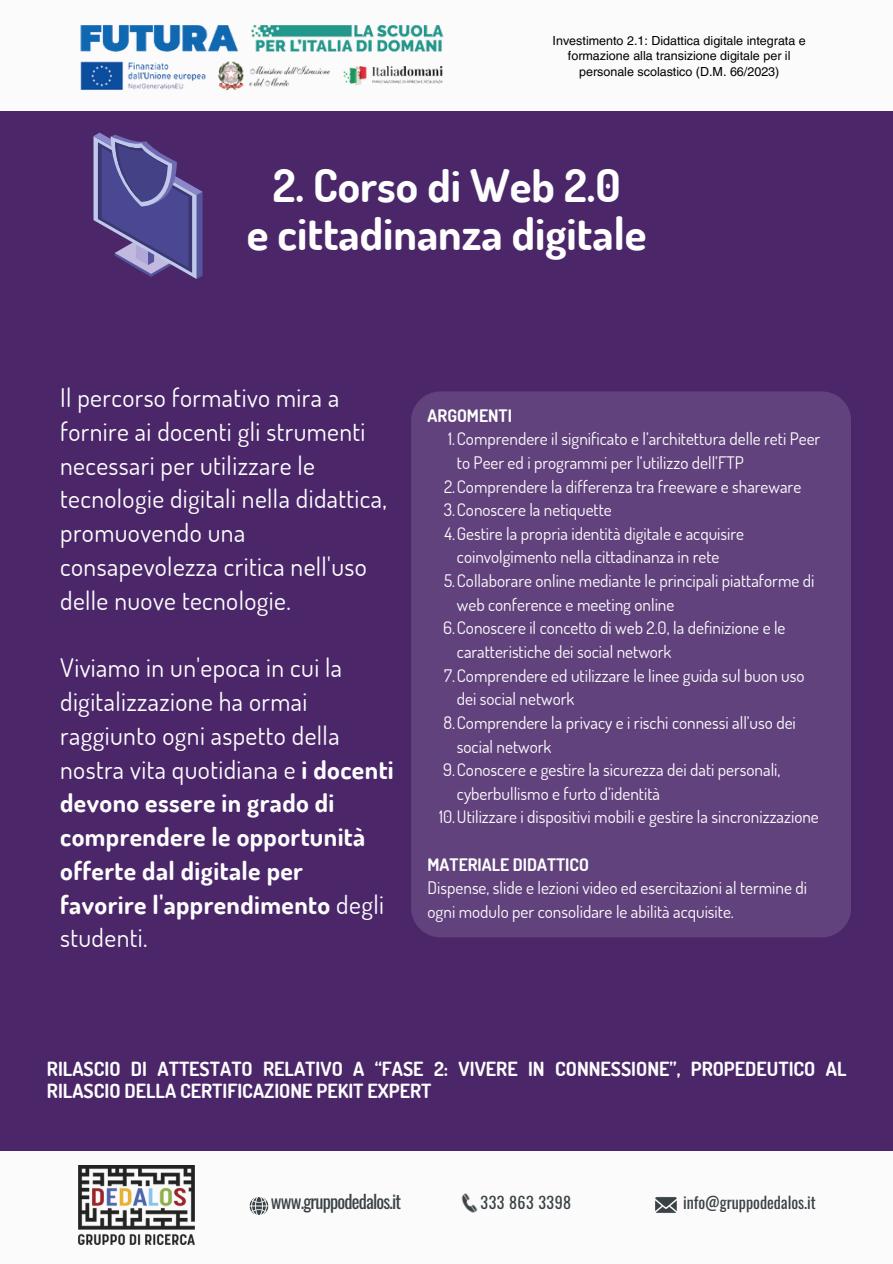
<style>
.page{position:relative;width:893px;height:1264px;background:#fff}
.page>*{position:absolute;margin:0;border:0;box-sizing:border-box;transform-origin:0 0}
.t1{font:700 45px/48.3px "Dosis";color:#fefefe;text-align:center}
.t2{font:25.65px/33.8px "Dosis";letter-spacing:.015em;color:#fefefe}
.t3{font:700 19.5px/22.5px "Dosis";color:#fefefe}
.t4{font:18.3px "Oswald";letter-spacing:-.045em;color:#3b4246}
.t5{font:17.25px/23.7px "Dosis";color:#fefefe}
.t6{font:700 17.25px "Dosis";color:#fefefe}
.t7{font:16.05px "Oswald";color:#3b4246}
.t8{font:16.05px "Oswald";letter-spacing:.03em;color:#3b4246}
.t9{font:12.45px "Helvetica LT Pro";color:#000}
.s1{font-weight:700}
</style>
<div class="page">
<div style="left:0;top:0;width:892px;height:1263px;background:#4b276a"></div>
<div style="left:0;top:0;width:892px;height:110px;background:#fafbfa"></div>
<img style="left:80px;top:25px;width:364px;height:66px">
<div style="left:411px;top:391px;width:440px;height:546px;background:#62427d;border-radius:29px"></div>
<svg style="left:93px;top:133px;width:109px;height:146px"></svg>
<div style="left:0;top:1150px;width:892px;height:113px;background:#fafbfa"></div>
<img style="left:78px;top:1165px;width:116px;height:79px">
<img style="left:249px;top:1197px;width:20px;height:18px">
<img style="left:461px;top:1193px;width:17px;height:20px">
<img style="left:655px;top:1197px;width:22px;height:16px">
<p class="t9" style="left:552px;top:36px;width:255px">Investimento 2.1: Didattica digitale integrata e</p>
<p class="t9" style="left:568px;top:52px;width:224px">formazione alla transizione digitale per il</p>
<p class="t9" style="left:579px;top:67px;width:202px">personale scolastico (D.M. 66/2023)</p>
<h6 class="t1" style="left:247px;top:160px;width:401px">2. Corso di Web 2.0<br>e cittadinanza digitale</h6>
<p class="t2" style="left:60px;top:380px;width:328px">Il percorso formativo mira a fornire ai docenti gli strumenti necessari per utilizzare le tecnologie digitali nella didattica, promuovendo una consapevolezza critica nell'uso delle nuove tecnologie.</p>
<p class="t2" style="left:60px;top:650px;width:335px">Viviamo in un'epoca in cui la digitalizzazione ha ormai raggiunto ogni aspetto della nostra vita quotidiana e <span class="s1">i docenti devono essere in grado di comprendere le opportunità offerte dal digitale per favorire l'apprendimento</span> degli studenti.</p>
<p class="t6" style="left:427px;top:404px;width:86px">ARGOMENTI</p>
<p class="t5" style="left:457px;top:426px;width:365px;text-indent:-9px">1.Comprendere il significato e l’architettura delle reti Peer to Peer ed i programmi per l’utilizzo dell’FTP</p>
<p class="t5" style="left:444px;top:474px;width:358px">2.Comprendere la differenza tra freeware e shareware</p>
<p class="t5" style="left:444px;top:497px;width:169px">3.Conoscere la netiquette</p>
<h1 class="t5" style="left:457px;top:521px;width:289px;text-indent:-12px">4.Gestire la propria identità digitale e acquisire coinvolgimento nella cittadinanza in rete</h1>
<h2 class="t5" style="left:457px;top:568px;width:359px;text-indent:-13px">5.Collaborare online mediante le principali piattaforme di web conference e meeting online</h2>
<h2 class="t5" style="left:457px;top:615px;width:330px;text-indent:-14px">6.Conoscere il concetto di web 2.0, la definizione e le caratteristiche dei social network</h2>
<h5 class="t5" style="left:457px;top:663px;width:349px;text-indent:-13px">7.Comprendere ed utilizzare le linee guida sul buon uso dei social network</h5>
<p class="t5" style="left:457px;top:710px;width:340px;text-indent:-13px">8.Comprendere la privacy e i rischi connessi all’uso dei social network</p>
<p class="t5" style="left:457px;top:757px;width:325px;text-indent:-14px">9.Conoscere e gestire la sicurezza dei dati personali, cyberbullismo e furto d’identità</p>
<p class="t5" style="left:439px;top:804px;width:381px">10.Utilizzare i dispositivi mobili e gestire la sincronizzazione</p>
<p class="t5" style="left:427px;top:852px;width:381px"><span class="s1">MATERIALE DIDATTICO<br></span>Dispense, slide e lezioni video ed esercitazioni al termine di ogni modulo per consolidare le abilità acquisite.</p>
<p class="t3" style="left:47px;top:1056px;width:800px">RILASCIO DI ATTESTATO RELATIVO A “FASE 2: VIVERE IN CONNESSIONE”, PROPEDEUTICO AL<br>RILASCIO DELLA CERTIFICAZIONE PEKIT EXPERT</p>
<p class="t4" style="left:271px;top:1186px;width:132px">www.gruppodedalos.it</p>
<p class="t8" style="left:480px;top:1189px;width:92px">333 863 3398</p>
<p class="t7" style="left:683px;top:1189px;width:134px">info@gruppodedalos.it</p>
</div>
